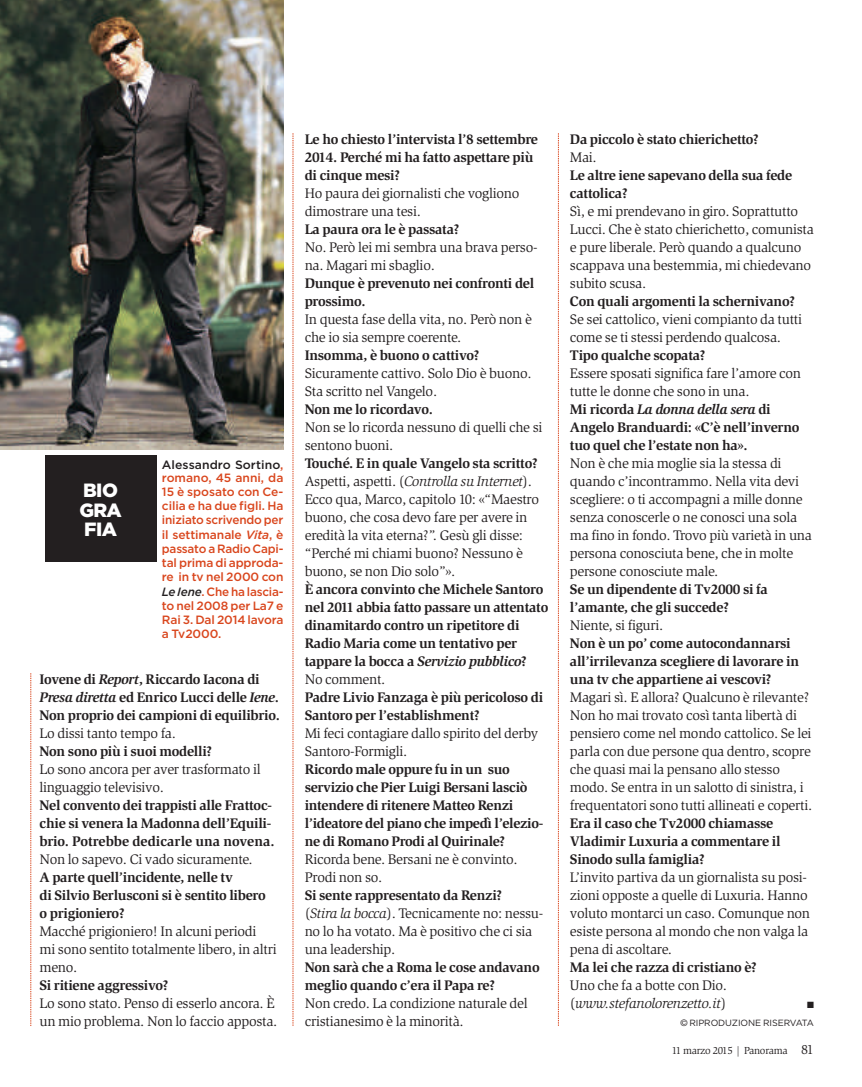
<style>
.page{position:relative;width:862px;height:1087px;background:#fff}
.page>*{position:absolute;margin:0;border:0;box-sizing:border-box;transform-origin:0 0}
.t1{font:900 19.2px/19.2px "Gotham";letter-spacing:-.03em;color:#fff}
.t2{font:14.25px/18px "Slimbach Std";letter-spacing:-.02em;color:#231f20}
.t3{font:700 14.25px/18px "Slimbach Std";letter-spacing:-.02em;color:#231f20}
.t4{font:500 12px/14.1px "Gotham";letter-spacing:-.01em;color:#d9461d;text-align:justify}
.t5{font:10.5px "Slimbach Std";letter-spacing:-.025em;color:#231f20}
.t6{font:9px/18px "Gotham";letter-spacing:-.01em;color:#231f20;text-align:right}
.s1{color:#231f20}
.s2{font-style:italic}
.s3{font-style:italic;color:#231f20}
.s4{font-weight:400}
.s5{font-weight:700}
.s6{font-weight:700;font-style:italic}
.s7{font-family:"Helvetica Neue"}
.s8{font-size:13.5px}
</style>
<div class="page">
<img style="left:0;top:0;width:283px;height:450px">
<div style="left:45px;top:456px;width:111px;height:106px;background:#231f20"></div>
<svg style="left:293px;top:133px;width:1px;height:893px"></svg>
<svg style="left:31px;top:673px;width:1px;height:353px"></svg>
<svg style="left:558px;top:133px;width:1px;height:893px"></svg>
<p class="t1" style="left:79px;top:481px;width:44px">bio<br>GRA<br>FIA</p>
<p class="t4" style="left:162px;top:457px;width:123px"><span class="s1">Alessandro Sortino</span>, romano, 45 anni, da 15 è sposato con Ce&shy;cilia e ha due figli. Ha iniziato scrivendo per il settimanale <span class="s2">Vita</span>, è passato a Radio Capi&shy;tal prima di approda&shy;re in tv nel 2000 con <span class="s3">Le Iene</span>. Che ha lascia&shy;to nel 2008 per La7 e Rai 3. Dal 2014 lavora a Tv2000.</p>
<p class="t3" style="left:40px;top:670px;width:242px">Iovene di <span class="s2">Report</span>, Riccardo Iacona di <span class="s2">Presa diretta</span> ed Enrico Lucci delle <span class="s2">Iene</span>.<br>Non proprio dei campioni di equilibrio.<br><span class="s4">Lo dissi tanto tempo fa.<br></span>Non sono più i suoi modelli?<br><span class="s4">Lo sono ancora per aver trasformato il linguaggio televisivo.<br></span>Nel convento dei trappisti alle Frattoc&shy;chie si venera la Madonna dell’Equili&shy;brio. Potrebbe dedicarle una novena.<br><span class="s4">Non lo sapevo. Ci vado sicuramente.<br></span>A parte quell’incidente, nelle tv<br>di Silvio Berlusconi si è sentito libero<br>o prigioniero?<br><span class="s4">Macché prigioniero! In alcuni periodi<br>mi sono sentito totalmente libero, in altri meno.<br></span>Si ritiene aggressivo?<br><span class="s4">Lo sono stato. Penso di esserlo ancora. È un mio problema. Non lo faccio apposta.</span></p>
<p class="t2" style="left:305px;top:130px;width:245px"><span class="s5">Le ho chiesto l’intervista l’8 settembre<br>2014. Perché mi ha fatto aspettare più di cinque mesi?<br></span>Ho paura dei giornalisti che vogliono dimostrare una tesi.<br><span class="s5">La paura ora le è passata?<br></span>No. Però lei mi sembra una brava perso&shy;na. Magari mi sbaglio.<br><span class="s5">Dunque è prevenuto nei confronti del prossimo.<br></span>In questa fase della vita, no. Però non è che io sia sempre coerente.<br><span class="s5">Insomma, è buono o cattivo?<br></span>Sicuramente cattivo. Solo Dio è buono.<br>Sta scritto nel Vangelo.<br><span class="s5">Non me lo ricordavo.<br></span>Non se lo ricorda nessuno di quelli che si sentono buoni.<br><span class="s5">Touché. E in quale Vangelo sta scritto?<br></span>Aspetti, aspetti. (<span class="s2">Controlla su Internet</span>).<br>Ecco qua, Marco, capitolo 10: «“Maestro buono, che cosa devo fare per avere in eredità la vita eterna?”. Gesù gli disse: “Perché mi chiami buono? Nessuno è buono, se non Dio solo”».<br><span class="s5">È ancora convinto che Michele Santoro nel 2011 abbia fatto passare un attentato dinamitardo contro un ripetitore di<br>Radio Maria come un tentativo per tappare la bocca a</span> <span class="s6">Servizio pubblico</span><span class="s5">?<br></span>No comment.<br><span class="s5">Padre Livio Fanzaga è più pericoloso di<br>Santoro per l’establishment?<br></span>Mi feci contagiare dallo spirito del derby<br>Santoro-Formigli.<br><span class="s5">Ricordo male oppure fu in un suo servizio che Pier Luigi Bersani lasciò intendere di ritenere Matteo Renzi l’ideatore del piano che impedì l’elezio&shy;ne di Romano Prodi al Quirinale?<br></span>Ricorda bene. Bersani ne è convinto.<br>Prodi non so.<br><span class="s5">Si sente rappresentato da Renzi?<br></span>(<span class="s2">Stira la bocca</span>). Tecnicamente no: nessu&shy;no lo ha votato. Ma è positivo che ci sia una leadership.<br><span class="s5">Non sarà che a Roma le cose andavano meglio quando c’era il Papa re?<br></span>Non credo. La condizione naturale del cristianesimo è la minorità.</p>
<p class="t2" style="left:570px;top:130px;width:245px"><span class="s5">Da piccolo è stato chierichetto?<br></span>Mai.<br><span class="s5">Le altre iene sapevano della sua fede cattolica?<br></span>Sì, e mi prendevano in giro. Soprattutto Lucci. Che è stato chierichetto, comunista e pure liberale. Però quando a qualcuno scappava una bestemmia, mi chiedevano subito scusa.<br><span class="s5">Con quali argomenti la schernivano?<br></span>Se sei cattolico, vieni compianto da tutti come se ti stessi perdendo qualcosa.<br><span class="s5">Tipo qualche scopata?<br></span>Essere sposati significa fare l’amore con tutte le donne che sono in una.<br><span class="s5">Mi ricorda</span> <span class="s6">La donna della sera</span> <span class="s5">di Angelo Branduardi: «C’è nell’inverno tuo quel che l’estate non ha».<br></span>Non è che mia moglie sia la stessa di quando c’incontrammo. Nella vita devi scegliere: o ti accompagni a mille donne senza conoscerle o ne conosci una sola ma fino in fondo. Trovo più varietà in una persona conosciuta bene, che in molte persone conosciute male.<br><span class="s5">Se un dipendente di Tv2000 si fa l’amante, che gli succede?<br></span>Niente, si figuri.<br><span class="s5">Non è un po’ come autocondannarsi all’irrilevanza scegliere di lavorare in una tv che appartiene ai vescovi?<br></span>Magari sì. E allora? Qualcuno è rilevante?<br>Non ho mai trovato così tanta libertà di pensiero come nel mondo cattolico. Se lei parla con due persone qua dentro, scopre che quasi mai la pensano allo stesso modo. Se entra in un salotto di sinistra, i frequentatori sono tutti allineati e coperti.<br><span class="s5">Era il caso che Tv2000 chiamasse Vladimir Luxuria a commentare il Sinodo sulla famiglia?<br></span>L’invito partiva da un giornalista su posi&shy;zioni opposte a quelle di Luxuria. Hanno voluto montarci un caso. Comunque non esiste persona al mondo che non valga la pena di ascoltare.<br><span class="s5">Ma lei che razza di cristiano è?<br></span>Uno che fa a botte con Dio. (<span class="s2">www.stefanolorenzetto.it</span>)</p>
<p class="t6" style="left:680px;top:995px;width:135px">■<br><span class="s7">©</span> RIPRODUZIONE RISERVATA</p>
<p class="t5" style="left:671px;top:1044px;width:143px">11 marzo 2015 | Panorama <span class="s8">81</span></p>
</div>
